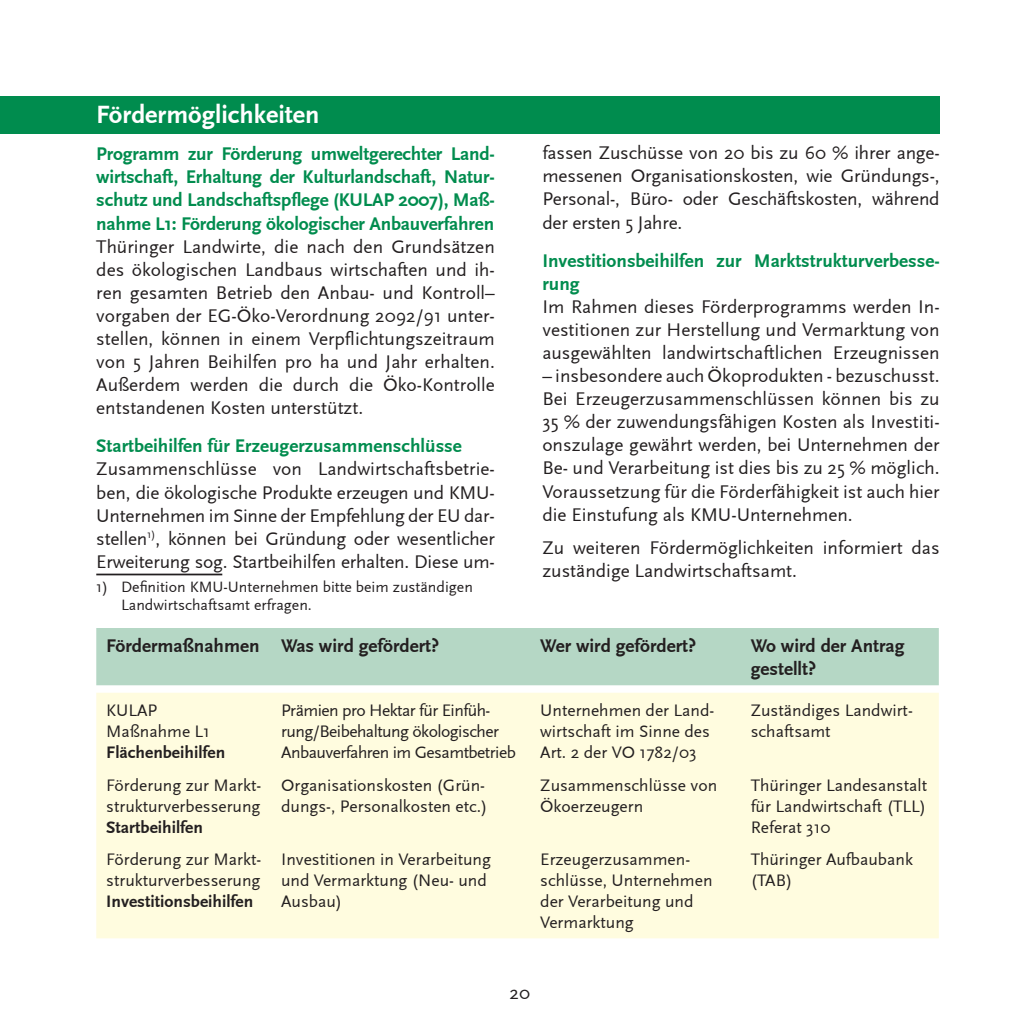
<style>
.page{position:relative;width:1036px;height:1036px;background:#fff}
.page>*{position:absolute;margin:0;border:0;box-sizing:border-box;transform-origin:0 0}
.t1{font:700 26.25px "Scala Sans";color:#fff}
.t2{font:19.25px/23.1px "Scala Sans";color:#231f20;text-align:justify}
.t3{font:700 19.25px/23.1px "Scala Sans";color:#008c4e;text-align:justify}
.t4{font:700 19.25px/23.1px "Scala Sans";color:#231f20}
.t5{font:17.5px/21px "Scala Sans";color:#231f20}
.t6{font:17.5px/21px "Scala Sans";letter-spacing:-.03em;color:#231f20}
.t7{font:700 17.5px "Scala Sans";color:#231f20}
.t8{font:15.75px/17.5px "Scala Sans";color:#231f20}
</style>
<div class="page">
<hr style="left:96px;top:574px;width:126px;height:1px;background:#231f20">
<div style="left:0;top:96px;width:940px;height:38px;background:#008c4e"></div>
<div style="left:96px;top:628px;width:843px;height:57px;background:#b5d7c5"></div>
<div style="left:96px;top:693px;width:843px;height:245px;background:#fffcdf"></div>
<h1 class="t1" style="left:96px;top:101px;width:225px">Fördermöglichkeiten</h1>
<p class="t3" style="left:96px;top:143px;width:400px">Programm zur Förderung umweltgerechter Land&shy;wirtschaft, Erhaltung der Kulturlandschaft, Natur&shy;schutz und Landschaftspflege (KULAP 2007), Maß&shy;nahme L1: Förderung ökologischer Anbauverfahren</p>
<p class="t2" style="left:96px;top:235px;width:400px">Thüringer Landwirte, die nach den Grundsätzen des ökologischen Landbaus wirtschaften und ih&shy;ren gesamten Betrieb den Anbau- und Kontroll– vorgaben der EG-Öko-Verordnung 2092/91 unter&shy;stellen, können in einem Verpflichtungszeitraum von 5 Jahren Beihilfen pro ha und Jahr erhalten.<br>Außerdem werden die durch die Öko-Kontrolle entstandenen Kosten unterstützt.</p>
<p class="t3" style="left:96px;top:435px;width:367px">Startbeihilfen für Erzeugerzusammenschlüsse</p>
<p class="t2" style="left:96px;top:458px;width:400px">Zusammenschlüsse von Landwirtschaftsbetrie&shy;ben, die ökologische Produkte erzeugen und KMU-Unternehmen im Sinne der Empfehlung der EU dar&shy;stellen<sup>1)</sup>, können bei Gründung oder wesentlicher Erweiterung sog. Startbeihilfen erhalten. Diese um-</p>
<p class="t8" style="left:121px;top:578px;width:353px;text-indent:-25px">1) Definition KMU-Unternehmen bitte beim zuständigen<br>Landwirtschaftsamt erfragen.</p>
<p class="t2" style="left:542px;top:142px;width:399px">fassen Zuschüsse von 20 bis zu 60 % ihrer ange&shy;messenen Organisationskosten, wie Gründungs-, Personal-, Büro- oder Geschäftskosten, während der ersten 5 Jahre.</p>
<p class="t3" style="left:542px;top:249px;width:399px">Investitionsbeihilfen zur Marktstrukturverbesse&shy;rung</p>
<p class="t2" style="left:542px;top:295px;width:399px">Im Rahmen dieses Förderprogramms werden In&shy;vestitionen zur Herstellung und Vermarktung von ausgewählten landwirtschaftlichen Erzeugnissen</p>
<p class="t2" style="left:542px;top:365px;width:399px">– insbesondere auch Ökoprodukten - bezuschusst.<br>Bei Erzeugerzusammenschlüssen können bis zu 35 % der zuwendungsfähigen Kosten als Investiti&shy;onszulage gewährt werden, bei Unternehmen der Be- und Verarbeitung ist dies bis zu 25 % möglich.<br>Voraussetzung für die Förderfähigkeit ist auch hier die Einstufung als KMU-Unternehmen.</p>
<p class="t2" style="left:542px;top:536px;width:399px">Zu weiteren Fördermöglichkeiten informiert das zuständige Landwirtschaftsamt.</p>
<p class="t4" style="left:106px;top:635px;width:334px">Fördermaßnahmen Was wird gefördert?</p>
<p class="t4" style="left:540px;top:635px;width:158px">Wer wird gefördert?</p>
<p class="t4" style="left:751px;top:635px;width:155px">Wo wird der Antrag gestellt?</p>
<p class="t5" style="left:106px;top:700px;width:105px">KULAP<br>Maßnahme L1</p>
<p class="t7" style="left:106px;top:742px;width:121px">Flächenbeihilfen</p>
<p class="t6" style="left:281px;top:700px;width:236px">Prämien pro Hektar für Einfüh&shy;rung/Beibehaltung ökologischer<br>Anbauverfahren im Gesamtbetrieb</p>
<p class="t5" style="left:540px;top:700px;width:176px">Unternehmen der Land&shy;wirtschaft im Sinne des<br>Art. 2 der VO 1782/03</p>
<p class="t5" style="left:751px;top:700px;width:164px">Zuständiges Landwirt&shy;schaftsamt</p>
<p class="t5" style="left:106px;top:775px;width:157px">Förderung zur Markt&shy;strukturverbesserung</p>
<p class="t7" style="left:106px;top:817px;width:98px">Startbeihilfen</p>
<p class="t5" style="left:106px;top:849px;width:157px">Förderung zur Markt&shy;strukturverbesserung</p>
<p class="t7" style="left:106px;top:892px;width:149px">Investitionsbeihilfen</p>
<p class="t5" style="left:281px;top:775px;width:208px">Organisationskosten (Grün&shy;dungs-, Personalkosten etc.)</p>
<p class="t5" style="left:540px;top:775px;width:178px">Zusammenschlüsse von<br>Ökoerzeugern</p>
<p class="t5" style="left:751px;top:775px;width:178px;text-align:justify">Thüringer Landesanstalt für Landwirtschaft (TLL)<br>Referat 310</p>
<p class="t5" style="left:281px;top:849px;width:211px">Investitionen in Verarbeitung und Vermarktung (Neu- und<br>Ausbau)</p>
<p class="t5" style="left:540px;top:849px;width:174px">Erzeugerzusammen&shy;schlüsse, Unternehmen der Verarbeitung und<br>Vermarktung</p>
<p class="t5" style="left:751px;top:849px;width:164px">Thüringer Aufbaubank (TAB)</p>
<p class="t2" style="left:510px;top:981px;width:22px">20</p>
</div>
